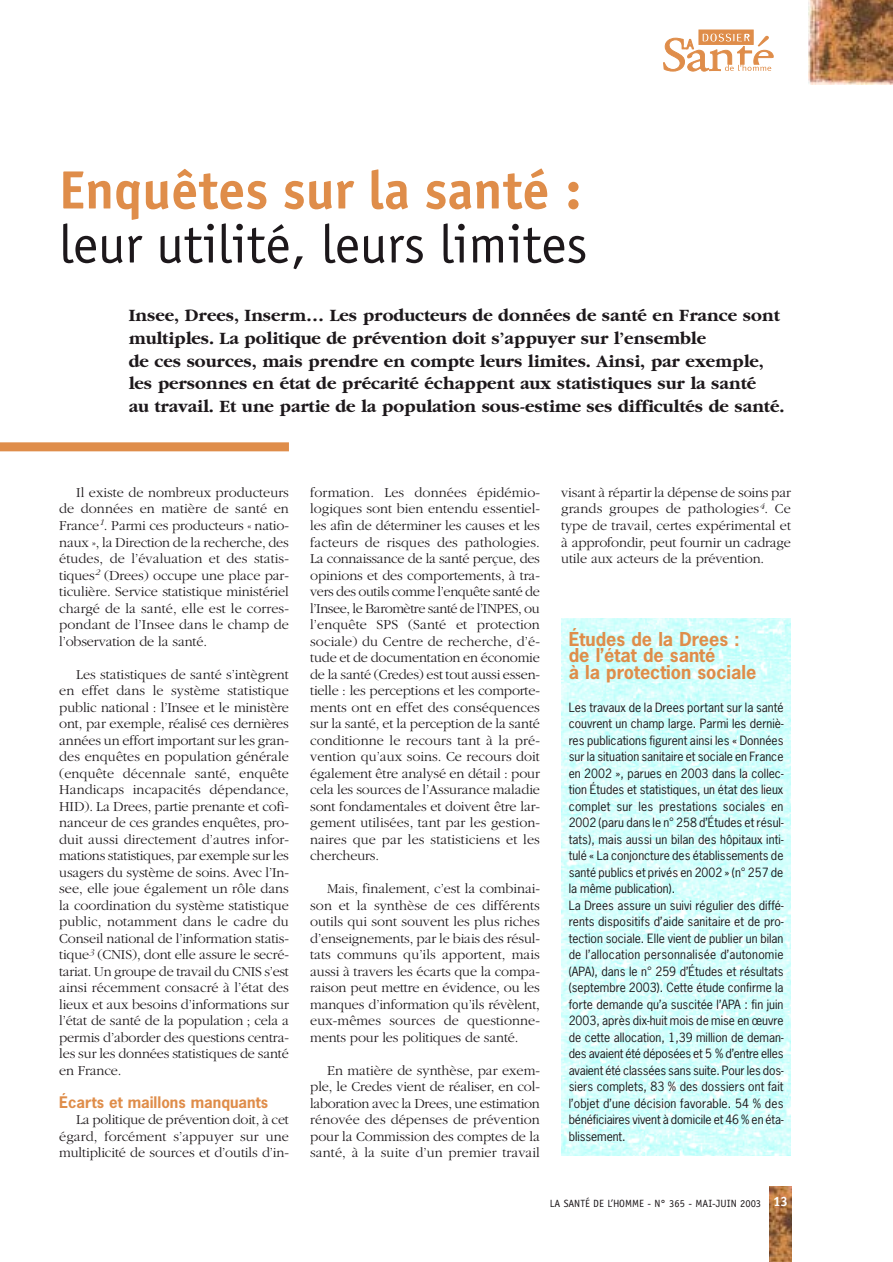
<style>
.page{position:relative;width:893px;height:1262px;background:#fff}
.page>*{position:absolute;margin:0;border:0;box-sizing:border-box;transform-origin:0 0}
.t1{font:54px "Officina Sans";color:#1d181b}
.t2{font:700 54px "Officina Sans";color:#df8d4a}
.t3{font:700 18px/22.5px "Garamond";color:#1d181b}
.t4{font:700 18px/16.5px "News Gothic";color:#df8d4a}
.t5{font:700 15px "News Gothic";color:#df8d4a}
.t6{font:300 14.25px/16.5px "Garamond";letter-spacing:-.01em;color:#1d181b;text-align:justify}
.t7{font:12px/16.5px "News Gothic";color:#1d181b}
.t8{font:10.5px "Officina Sans";color:#1d181b}
.s1{font-weight:700;font-size:13.5px;color:#fff}
</style>
<div class="page">
<div style="left:0;top:442px;width:289px;height:9px;background:#df8d4a"></div>
<img style="left:769px;top:1186px;width:22px;height:75px">
<img style="left:808px;top:0;width:84px;height:84px">
<svg style="left:663px;top:29px;width:110px;height:43px"></svg>
<img style="left:561px;top:618px;width:229px;height:537px">
<h1 class="t2" style="left:59px;top:169px;width:523px">Enquêtes sur la santé :</h1>
<h1 class="t1" style="left:59px;top:223px;width:530px">leur utilité, leurs limites</h1>
<p class="t3" style="left:129px;top:306px;width:657px">Insee, Drees, Inserm… Les producteurs de données de santé en France sont multiples. La politique de prévention doit s’appuyer sur l’ensemble<br>de ces sources, mais prendre en compte leurs limites. Ainsi, par exemple, les personnes en état de précarité échappent aux statistiques sur la santé<br>au travail. Et une partie de la population sous-estime ses difficultés de santé.</p>
<p class="t6" style="left:59px;top:485px;width:231px;text-indent:17px">Il existe de nombreux producteurs de données en matière de santé en France<sup>1</sup>. Parmi ces producteurs « natio&shy;naux », la Direction de la recherche, des études, de l’évaluation et des statis&shy;tiques<sup>2</sup> (Drees) occupe une place par&shy;ticulière. Service statistique ministériel chargé de la santé, elle est le corres&shy;pondant de l’Insee dans le champ de l’observation de la santé.</p>
<p class="t6" style="left:59px;top:667px;width:231px;text-indent:17px">Les statistiques de santé s’intègrent en effet dans le système statistique public national : l’Insee et le ministère ont, par exemple, réalisé ces dernières années un effort important sur les gran&shy;des enquêtes en population générale (enquête décennale santé, enquête Handicaps incapacités dépendance, HID). La Drees, partie prenante et cofi&shy;nanceur de ces grandes enquêtes, pro&shy;duit aussi directement d’autres infor&shy;mations statistiques, par exemple sur les usagers du système de soins. Avec l’In&shy;see, elle joue également un rôle dans la coordination du système statistique public, notamment dans le cadre du Conseil national de l’information statis&shy;tique<sup>3</sup> (CNIS), dont elle assure le secré&shy;tariat. Un groupe de travail du CNIS s’est ainsi récemment consacré à l’état des lieux et aux besoins d’informations sur l’état de santé de la population ; cela a permis d’aborder des questions centra&shy;les sur les données statistiques de santé en France.</p>
<p class="t5" style="left:59px;top:1096px;width:210px">Écarts et maillons manquants</p>
<p class="t6" style="left:59px;top:1112px;width:231px;text-indent:17px">La politique de prévention doit, à cet égard, forcément s’appuyer sur une multiplicité de sources et d’outils d’in-</p>
<p class="t6" style="left:310px;top:485px;width:231px">formation. Les données épidémio&shy;logiques sont bien entendu essentiel&shy;les afin de déterminer les causes et les facteurs de risques des pathologies.<br>La connaissance de la santé perçue, des opinions et des comportements, à tra&shy;vers des outils comme l’enquête santé de l’Insee, le Baromètre santé de l’INPES, ou l’enquête SPS (Santé et protection sociale) du Centre de recherche, d’é&shy;tude et de documentation en économie de la santé (Credes) est tout aussi essen&shy;tielle : les perceptions et les comporte&shy;ments ont en effet des conséquences sur la santé, et la perception de la santé conditionne le recours tant à la pré&shy;vention qu’aux soins. Ce recours doit également être analysé en détail : pour cela les sources de l’Assurance maladie sont fondamentales et doivent être lar&shy;gement utilisées, tant par les gestion&shy;naires que par les statisticiens et les chercheurs.</p>
<p class="t6" style="left:310px;top:881px;width:231px;text-indent:17px">Mais, finalement, c’est la combinai&shy;son et la synthèse de ces différents outils qui sont souvent les plus riches d’enseignements, par le biais des résul&shy;tats communs qu’ils apportent, mais aussi à travers les écarts que la compa&shy;raison peut mettre en évidence, ou les manques d’information qu’ils révèlent, eux-mêmes sources de questionne&shy;ments pour les politiques de santé.</p>
<p class="t6" style="left:310px;top:1063px;width:231px;text-indent:17px">En matière de synthèse, par exem&shy;ple, le Credes vient de réaliser, en col&shy;laboration avec la Drees, une estimation rénovée des dépenses de prévention pour la Commission des comptes de la santé, à la suite d’un premier travail</p>
<p class="t6" style="left:561px;top:485px;width:231px">visant à répartir la dépense de soins par grands groupes de pathologies<sup>4</sup>. Ce type de travail, certes expérimental et à approfondir, peut fournir un cadrage utile aux acteurs de la prévention.</p>
<p class="t4" style="left:568px;top:632px;width:189px">Études de la Drees : de l’état de santé<br>à la protection sociale</p>
<p class="t7" style="left:568px;top:699px;width:216px">Les travaux de la Drees portant sur la santé couvrent un champ large. Parmi les derniè&shy;res publications figurent ainsi les « Données sur la situation sanitaire et sociale en France en 2002 », parues en 2003 dans la collec&shy;tion Études et statistiques, un état des lieux complet sur les prestations sociales en 2002 (paru dans le n° 258 d’Études et résul&shy;tats), mais aussi un bilan des hôpitaux inti&shy;tulé « La conjoncture des établissements de santé publics et privés en 2002 » (n° 257 de la même publication).<br>La Drees assure un suivi régulier des diffé&shy;rents dispositifs d’aide sanitaire et de pro&shy;tection sociale. Elle vient de publier un bilan de l’allocation personnalisée d’autonomie (APA), dans le n° 259 d’Études et résultats (septembre 2003). Cette étude confirme la forte demande qu’a suscitée l’APA : fin juin 2003, après dix-huit mois de mise en œuvre de cette allocation, 1,39 million de deman&shy;des avaient été déposées et 5 % d’entre elles avaient été classées sans suite. Pour les dos&shy;siers complets, 83 % des dossiers ont fait l’objet d’une décision favorable. 54 % des bénéficiaires vivent à domicile et 46 % en éta&shy;blissement.</p>
<p class="t8" style="left:550px;top:1199px;width:240px">LA SANTÉ DE L’HOMME - N° 365 - MAI-JUIN 2003 <span class="s1">13</span></p>
</div>
